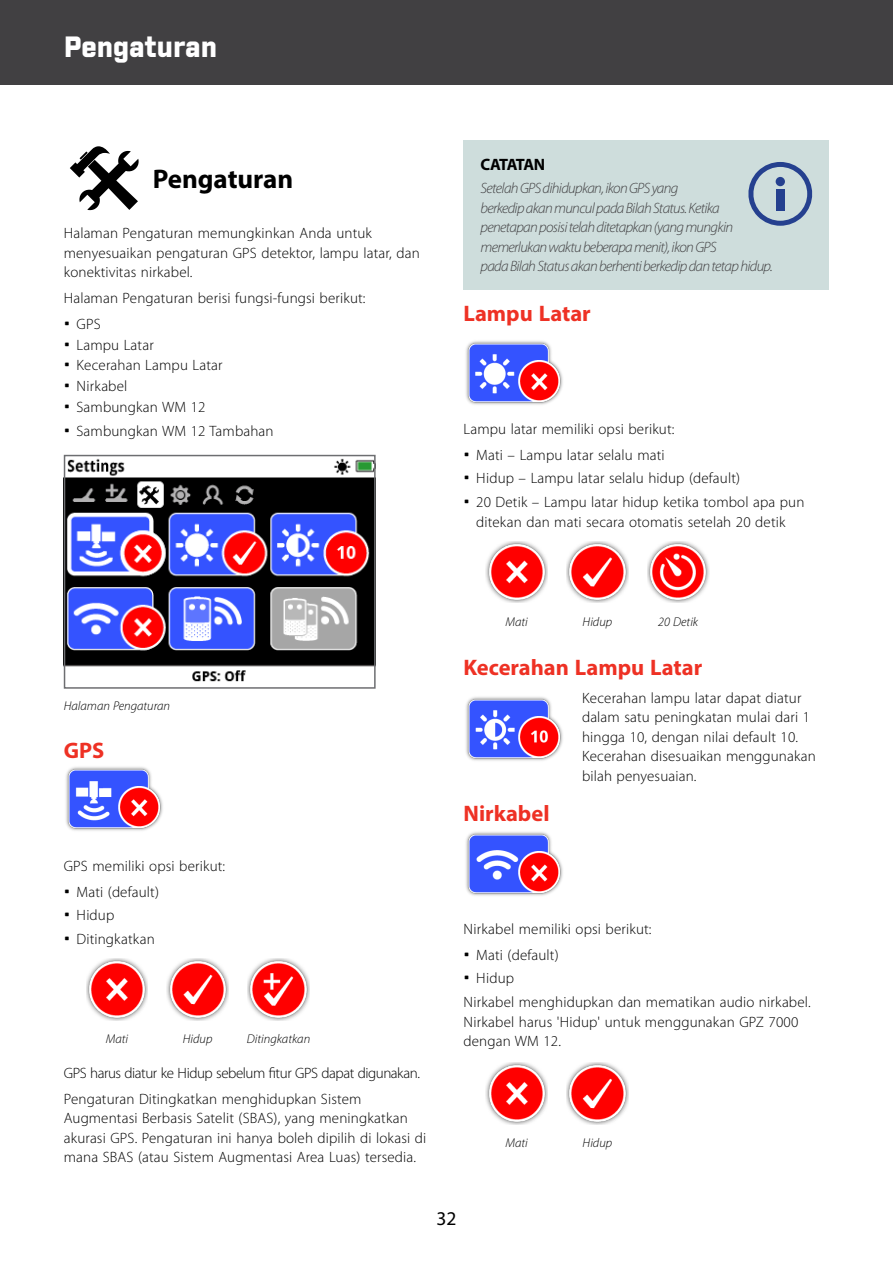
<style>
.page{position:relative;width:893px;height:1263px;background:#fff}
.page>*{position:absolute;margin:0;border:0;box-sizing:border-box;transform-origin:0 0}
.t1{font:900 28.5px "Industry";color:#fff}
.t2{font:700 27px "Myriad Pro";color:#000}
.t3{font:700 22.5px "Myriad Pro";color:#ee3124}
.t4{font:19.5px "Myriad Pro";color:#000}
.t5{font:700 16.5px "Myriad Pro";letter-spacing:-.09em;color:#000}
.t6{font:300 15px/19.5px "Myriad Pro";letter-spacing:.01em;color:#000}
.t7{font:italic 300 15px/19.5px "Myriad Pro";letter-spacing:-.045em;color:#414042}
.t8{font:300 15px/25.8px "Myriad Pro";letter-spacing:-.015em;color:#000}
.t9{font:italic 300 12.75px "Myriad Pro";color:#000}
.s1{font-family:"Industry";font-weight:900}
</style>
<div class="page">
<svg style="left:70px;top:146px;width:69px;height:64px"></svg>
<img style="left:67px;top:458px;width:306px;height:224px">
<div style="left:64px;top:455px;width:312px;height:234px;border:2px solid #6d6e71"></div>
<img style="left:66px;top:767px;width:97px;height:64px">
<img style="left:86px;top:959px;width:62px;height:61px">
<img style="left:167px;top:959px;width:61px;height:61px">
<img style="left:248px;top:959px;width:61px;height:61px">
<div style="left:463px;top:140px;width:366px;height:150px;background:#cedddc"></div>
<svg style="left:748px;top:162px;width:65px;height:64px"></svg>
<div style="left:776px;top:177px;width:9px;height:9px;background:#25408f;border-radius:50%"></div>
<div style="left:776px;top:190px;width:8px;height:21px;background:#25408f"></div>
<img style="left:466px;top:341px;width:97px;height:64px">
<img style="left:486px;top:541px;width:61px;height:62px">
<img style="left:567px;top:541px;width:61px;height:62px">
<img style="left:647px;top:541px;width:62px;height:62px">
<img style="left:466px;top:697px;width:97px;height:64px">
<img style="left:466px;top:832px;width:97px;height:64px">
<img style="left:486px;top:1063px;width:61px;height:61px">
<img style="left:567px;top:1063px;width:61px;height:61px">
<div style="left:0;top:0;width:893px;height:85px;background:#414042"></div>
<h1 class="t1" style="left:64px;top:29px;width:155px">Pengaturan</h1>
<h2 class="t2" style="left:153px;top:162px;width:142px">Pengaturan</h2>
<p class="t6" style="left:64px;top:224px;width:358px">Halaman Pengaturan memungkinkan Anda untuk menyesuaikan pengaturan GPS detektor, lampu latar, dan konektivitas nirkabel.</p>
<p class="t6" style="left:64px;top:288px;width:303px">Halaman Pengaturan berisi fungsi-fungsi berikut:</p>
<p class="t6" style="left:64px;top:314px;width:38px"><span class="s1">•</span> GPS</p>
<p class="t6" style="left:64px;top:335px;width:91px"><span class="s1">•</span> Lampu Latar</p>
<p class="t6" style="left:64px;top:356px;width:160px"><span class="s1">•</span> Kecerahan Lampu Latar</p>
<p class="t6" style="left:64px;top:377px;width:65px"><span class="s1">•</span> Nirkabel</p>
<p class="t6" style="left:64px;top:397px;width:143px"><span class="s1">•</span> Sambungkan WM 12</p>
<p class="t6" style="left:64px;top:421px;width:211px"><span class="s1">•</span> Sambungkan WM 12 Tambahan</p>
<p class="t5" style="left:480px;top:153px;width:66px">CATATAN</p>
<p class="t7" style="left:480px;top:179px;width:294px">Setelah GPS dihidupkan, ikon GPS yang<br>berkedip akan muncul pada Bilah Status. Ketika penetapan posisi telah ditetapkan (yang mungkin memerlukan waktu beberapa menit), ikon GPS<br>pada Bilah Status akan berhenti berkedip dan tetap hidup.</p>
<h3 class="t3" style="left:463px;top:299px;width:129px">Lampu Latar</h3>
<p class="t6" style="left:463px;top:419px;width:212px">Lampu latar memiliki opsi berikut:</p>
<p class="t6" style="left:463px;top:445px;width:203px"><span class="s1">•</span> Mati – Lampu latar selalu mati</p>
<p class="t6" style="left:463px;top:469px;width:278px"><span class="s1">•</span> Hidup – Lampu latar selalu hidup (default)</p>
<p class="t6" style="left:463px;top:493px;width:342px;text-align:center"><span class="s1">•</span> 20 Detik – Lampu latar hidup ketika tombol apa pun ditekan dan mati secara otomatis setelah 20 detik</p>
<p class="t9" style="left:64px;top:698px;width:108px">Halaman Pengaturan</p>
<h3 class="t3" style="left:64px;top:736px;width:42px">GPS</h3>
<p class="t6" style="left:64px;top:856px;width:163px">GPS memiliki opsi berikut:</p>
<p class="t6" style="left:64px;top:882px;width:97px"><span class="s1">•</span> Mati (default)</p>
<p class="t6" style="left:64px;top:906px;width:52px"><span class="s1">•</span> Hidup</p>
<p class="t6" style="left:64px;top:930px;width:92px"><span class="s1">•</span> Ditingkatkan</p>
<p class="t9" style="left:106px;top:1032px;width:24px">Mati</p>
<p class="t9" style="left:183px;top:1032px;width:31px">Hidup</p>
<p class="t9" style="left:247px;top:1032px;width:65px">Ditingkatkan</p>
<p class="t8" style="left:64px;top:1060px;width:358px">GPS harus diatur ke Hidup sebelum fitur GPS dapat digunakan.<br>Pengaturan Ditingkatkan menghidupkan Sistem</p>
<p class="t6" style="left:64px;top:1109px;width:364px">Augmentasi Berbasis Satelit (SBAS), yang meningkatkan akurasi GPS. Pengaturan ini hanya boleh dipilih di lokasi di mana SBAS (atau Sistem Augmentasi Area Luas) tersedia.</p>
<p class="t9" style="left:505px;top:615px;width:24px">Mati</p>
<p class="t9" style="left:583px;top:615px;width:31px">Hidup</p>
<p class="t9" style="left:658px;top:615px;width:41px">20 Detik</p>
<h3 class="t3" style="left:463px;top:653px;width:240px">Kecerahan Lampu Latar</h3>
<p class="t6" style="left:582px;top:688px;width:235px">Kecerahan lampu latar dapat diatur dalam satu peningkatan mulai dari 1 hingga 10, dengan nilai default 10.<br>Kecerahan disesuaikan menggunakan bilah penyesuaian.</p>
<h3 class="t3" style="left:463px;top:799px;width:88px">Nirkabel</h3>
<p class="t6" style="left:463px;top:919px;width:190px">Nirkabel memiliki opsi berikut:</p>
<p class="t6" style="left:463px;top:945px;width:97px"><span class="s1">•</span> Mati (default)</p>
<p class="t6" style="left:463px;top:967px;width:349px;line-height:23.7px"><span class="s1">•</span> Hidup<br>Nirkabel menghidupkan dan mematikan audio nirkabel.</p>
<p class="t6" style="left:463px;top:1012px;width:336px">Nirkabel harus 'Hidup' untuk menggunakan GPZ 7000 dengan WM 12.</p>
<p class="t9" style="left:505px;top:1136px;width:24px">Mati</p>
<p class="t9" style="left:583px;top:1136px;width:31px">Hidup</p>
<h3 class="t4" style="left:436px;top:1206px;width:22px">32</h3>
</div>
